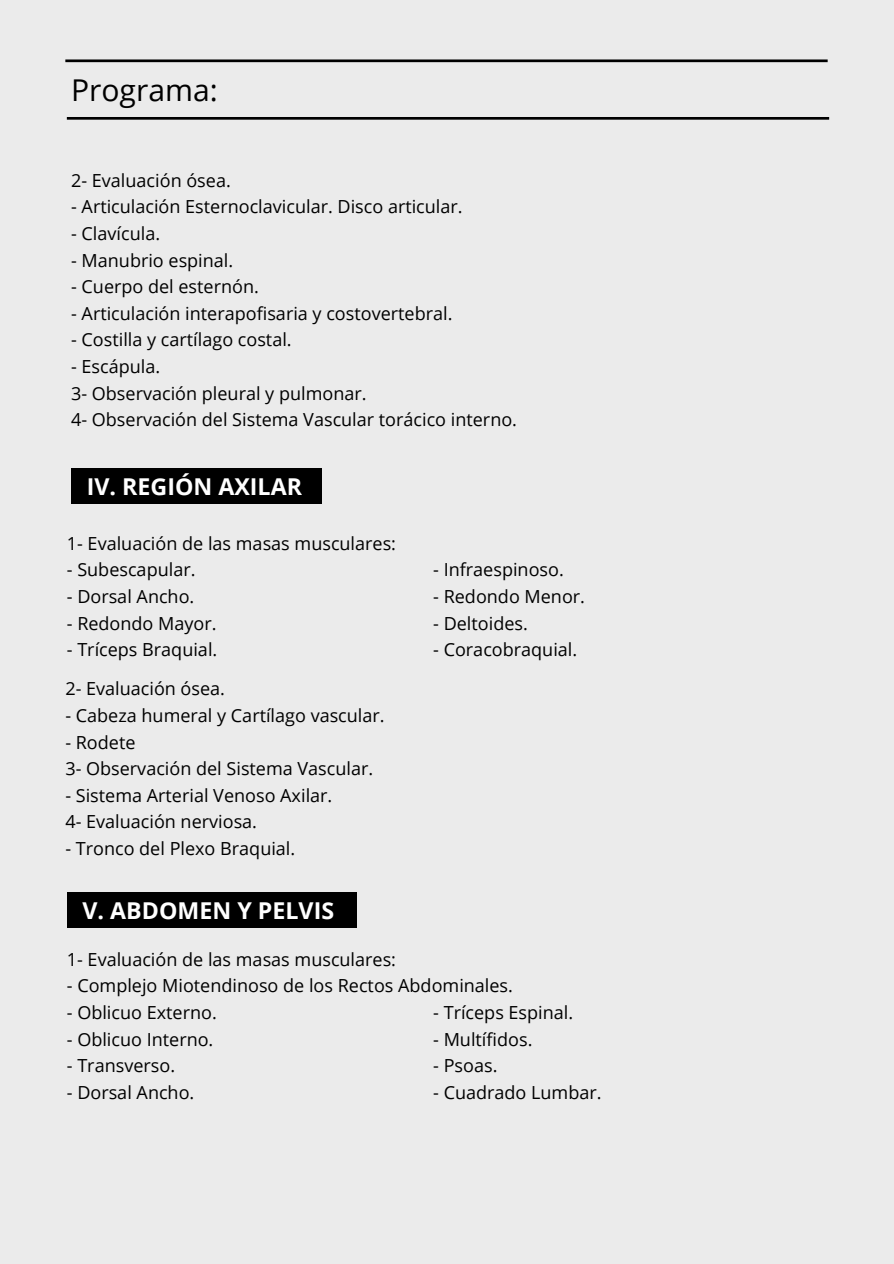
<style>
.page{position:relative;width:894px;height:1264px;background:#fff}
.page>*{position:absolute;margin:0;border:0;box-sizing:border-box;transform-origin:0 0}
.t1{font:30px "Open Sans";color:#000}
.t2{font:700 23.25px "Open Sans";color:#fff}
.t3{font:18px/26.5px "Open Sans";color:#000}
</style>
<div class="page">
<div style="left:0;top:0;width:893px;height:1263px;background:#ebebeb"></div>
<svg style="left:65px;top:59px;width:762px;height:3px;background:#252525"></svg>
<svg style="left:67px;top:117px;width:761px;height:3px;background:#191919"></svg>
<div style="left:71px;top:468px;width:250px;height:36px;background:#000"></div>
<div style="left:67px;top:892px;width:289px;height:35px;background:#000"></div>
<h1 class="t1" style="left:71px;top:69px;width:148px">Programa:</h1>
<p class="t3" style="left:71px;top:166px;width:161px">2- Evaluación ósea.</p>
<p class="t3" style="left:71px;top:193px;width:393px">- Articulación Esternoclavicular. Disco articular.</p>
<p class="t3" style="left:71px;top:220px;width:90px">- Clavícula.</p>
<p class="t3" style="left:71px;top:246px;width:164px">- Manubrio espinal.</p>
<p class="t3" style="left:71px;top:273px;width:189px">- Cuerpo del esternón.</p>
<p class="t3" style="left:71px;top:299px;width:383px">- Articulación interapofisaria y costovertebral.</p>
<p class="t3" style="left:71px;top:326px;width:222px">- Costilla y cartílago costal.</p>
<p class="t3" style="left:71px;top:353px;width:447px">- Escápula.<br>3- Observación pleural y pulmonar.<br>4- Observación del Sistema Vascular torácico interno.</p>
<p class="t2" style="left:87px;top:470px;width:217px">IV. REGIÓN AXILAR</p>
<p class="t3" style="left:67px;top:529px;width:330px">1- Evaluación de las masas musculares:</p>
<p class="t3" style="left:67px;top:556px;width:130px">- Subescapular.</p>
<p class="t3" style="left:67px;top:582px;width:129px">- Dorsal Ancho.</p>
<p class="t3" style="left:67px;top:609px;width:151px">- Redondo Mayor.</p>
<p class="t3" style="left:67px;top:636px;width:152px">- Tríceps Braquial.</p>
<p class="t3" style="left:65px;top:675px;width:161px">2- Evaluación ósea.</p>
<p class="t3" style="left:65px;top:701px;width:321px">- Cabeza humeral y Cartílago vascular.</p>
<p class="t3" style="left:65px;top:728px;width:309px">- Rodete<br>3- Observación del Sistema Vascular.</p>
<p class="t3" style="left:65px;top:781px;width:268px">- Sistema Arterial Venoso Axilar.<br>4- Evaluación nerviosa.</p>
<p class="t3" style="left:65px;top:834px;width:231px">- Tronco del Plexo Braquial.</p>
<p class="t3" style="left:433px;top:556px;width:132px">- Infraespinoso.</p>
<p class="t3" style="left:433px;top:582px;width:153px">- Redondo Menor.</p>
<p class="t3" style="left:433px;top:609px;width:96px">- Deltoides.</p>
<p class="t3" style="left:433px;top:636px;width:145px">- Coracobraquial.</p>
<p class="t2" style="left:83px;top:894px;width:253px">V. ABDOMEN Y PELVIS</p>
<p class="t3" style="left:67px;top:945px;width:330px">1- Evaluación de las masas musculares:</p>
<p class="t3" style="left:67px;top:972px;width:447px">- Complejo Miotendinoso de los Rectos Abdominales.</p>
<p class="t3" style="left:67px;top:998px;width:151px">- Oblicuo Externo.</p>
<p class="t3" style="left:67px;top:1025px;width:148px">- Oblicuo Interno.</p>
<p class="t3" style="left:67px;top:1051px;width:110px">- Transverso.</p>
<p class="t3" style="left:67px;top:1078px;width:129px">- Dorsal Ancho.</p>
<p class="t3" style="left:433px;top:998px;width:141px">- Tríceps Espinal.</p>
<p class="t3" style="left:433px;top:1025px;width:101px">- Multífidos.</p>
<p class="t3" style="left:433px;top:1051px;width:66px">- Psoas.</p>
<p class="t3" style="left:433px;top:1078px;width:170px">- Cuadrado Lumbar.</p>
</div>
